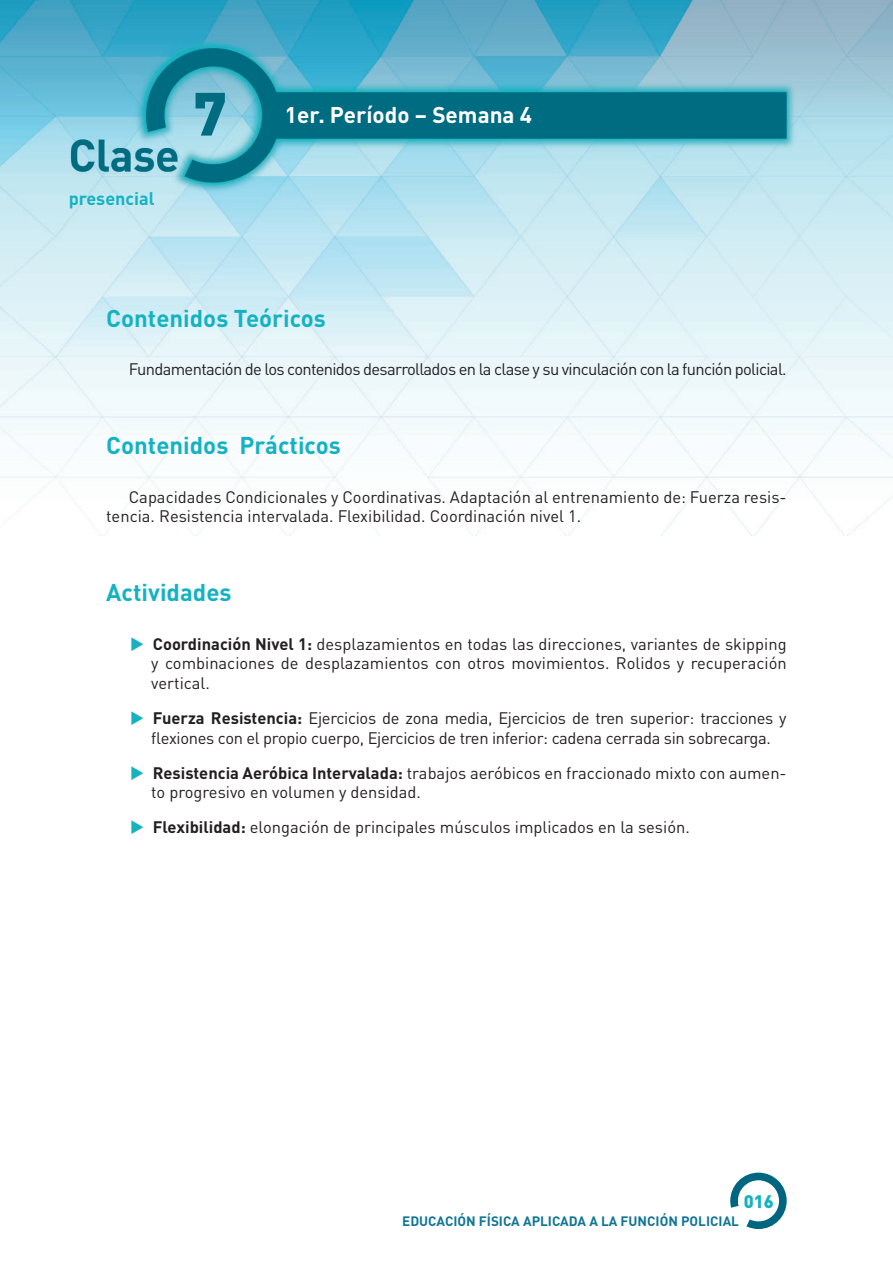
<style>
.page{position:relative;width:893px;height:1263px;background:#fff}
.page>*{position:absolute;margin:0;border:0;box-sizing:border-box;transform-origin:0 0}
.Número_de_clase{font:900 60px "DIN Pro";color:#006c81}
.t1{font:700 24px "DIN Pro";color:#15b2c2}
.t2{font:700 22.5px "DIN Pro";color:#fff}
.virtual_presencial{font:700 18px "DIN Pro";color:#15b2c2}
.t3{font:900 18px "DIN Pro";color:#15b2c3}
.t4{font:16.5px/19.8px "DIN Pro";color:#231f20}
.t5{font:16.5px/19.8px "DIN Pro";letter-spacing:-.02em;color:#231f20}
.t6{font:16.5px "DIN Pro";letter-spacing:-.04em;color:#231f20}
.t7{font:700 13.5px "DIN Pro";color:#117594}
.s1{font-weight:700}
</style>
<div class="page">
<svg style="left:730px;top:1172px;width:57px;height:57px"></svg>
<img style="left:0;top:0;width:893px;height:536px">
<p class="virtual_presencial" style="left:69px;top:186px;width:87px">presencial</p>
<p class="Número_de_clase" style="left:194px;top:73px;width:35px">7</p>
<p class="t2" style="left:285px;top:100px;width:249px">1er. Período – Semana 4</p>
<p class="t1" style="left:106px;top:302px;width:221px">Contenidos Teóricos</p>
<p class="t6" style="left:129px;top:358px;width:659px">Fundamentación de los contenidos desarrollados en la clase y su vinculación con la función policial.</p>
<p class="t1" style="left:106px;top:429px;width:236px">Contenidos Prácticos</p>
<p class="t4" style="left:106px;top:486px;width:682px;text-indent:22px">Capacidades Condicionales y Coordinativas. Adaptación al entrenamiento de: Fuerza resis&shy;tencia. Resistencia intervalada. Flexibilidad. Coordinación nivel 1.</p>
<p class="t1" style="left:106px;top:576px;width:127px">Actividades</p>
<p class="t4" style="left:151px;top:633px;width:637px;text-align:justify"><span class="s1">Coordinación Nivel 1:</span> desplazamientos en todas las direcciones, variantes de skipping y combinaciones de desplazamientos con otros movimientos. Rolidos y recuperación vertical.</p>
<p class="t5" style="left:151px;top:707px;width:637px"><span class="s1">Fuerza Resistencia:</span> Ejercicios de zona media, Ejercicios de tren superior: tracciones y flexiones con el propio cuerpo, Ejercicios de tren inferior: cadena cerrada sin sobrecarga.</p>
<p class="t4" style="left:151px;top:762px;width:637px"><span class="s1">Resistencia Aeróbica Intervalada:</span> trabajos aeróbicos en fraccionado mixto con aumen&shy;to progresivo en volumen y densidad.</p>
<p class="t4" style="left:153px;top:817px;width:538px"><span class="s1">Flexibilidad:</span> elongación de principales músculos implicados en la sesión.</p>
<p class="t3" style="left:744px;top:1189px;width:32px">016</p>
<p class="t7" style="left:402px;top:1212px;width:338px">EDUCACIÓN FÍSICA APLICADA A LA FUNCIÓN POLICIAL</p>
</div>
